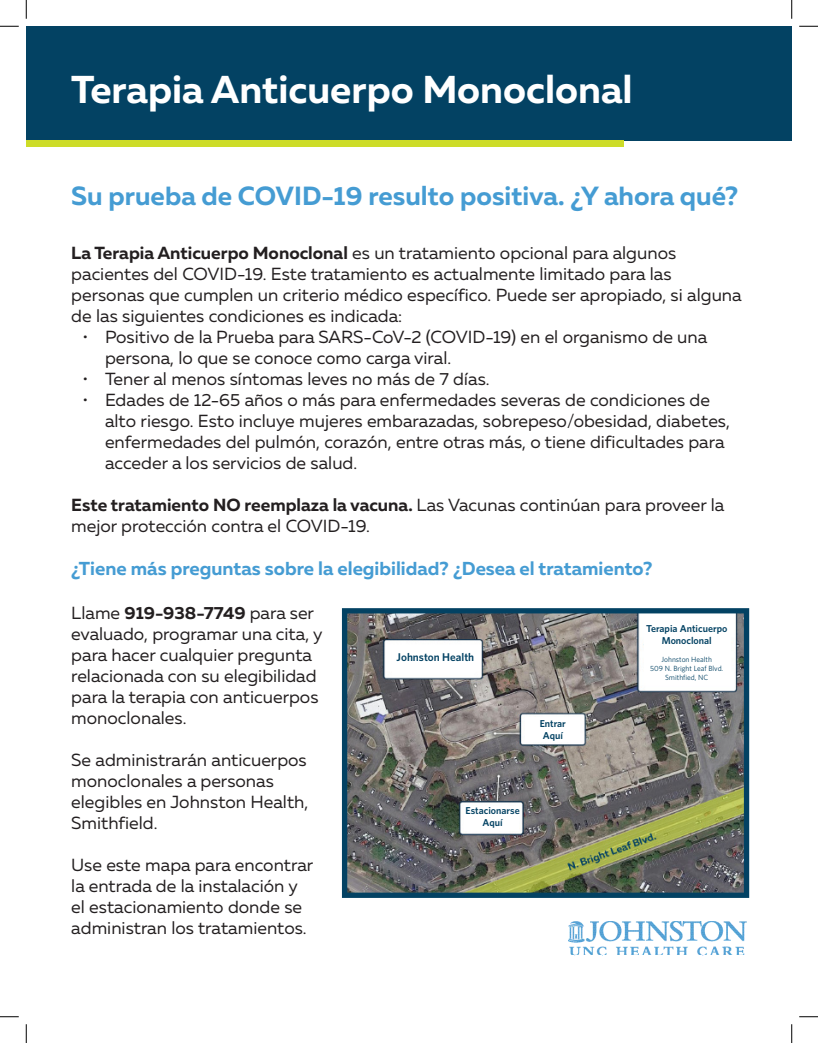
<style>
.page{position:relative;width:818px;height:1043px;background:#fff}
.page>*{position:absolute;margin:0;border:0;box-sizing:border-box;transform-origin:0 0}
.t1{font:700 38.75px "Muller";color:#fff}
.t2{font:700 26.25px "Muller";color:#459cd3}
.t3{font:700 18.75px "Muller";color:#459cd3}
.t4{font:17.5px/21px "Muller";color:#231f20}
.t5{font:600 11.25px "Whitney";color:#034263}
.t6{font:600 10px/12px "Whitney";color:#034263;text-align:center}
.t7{font:7.5px "Whitney";color:#034263}
.s1{font-weight:700}
</style>
<div class="page">
<div style="left:26px;top:26px;width:765px;height:115px;background:#034263"></div>
<div style="left:26px;top:141px;width:598px;height:6px;background:#cddc28"></div>
<img style="left:569px;top:921px;width:177px;height:35px">
<img style="left:348px;top:614px;width:395px;height:278px">
<div style="left:342px;top:608px;width:407px;height:290px;border:5px solid #034263"></div>
<div style="left:464px;top:806px;width:54px;height:24px;background:#fff"></div>
<div style="left:525px;top:717px;width:55px;height:24px;background:#fff"></div>
<div style="left:392px;top:648px;width:83px;height:24px;background:#fff"></div>
<div style="left:644px;top:619px;width:87px;height:63px;background:#fff"></div>
<svg style="left:0;top:25px;width:19px;height:2px"></svg>
<svg style="left:799px;top:25px;width:19px;height:2px"></svg>
<svg style="left:0;top:1016px;width:19px;height:1px"></svg>
<svg style="left:799px;top:1016px;width:19px;height:1px"></svg>
<svg style="left:25px;top:0;width:2px;height:19px"></svg>
<svg style="left:25px;top:1024px;width:2px;height:18px"></svg>
<svg style="left:791px;top:0;width:1px;height:19px"></svg>
<svg style="left:791px;top:1024px;width:1px;height:18px"></svg>
<p class="t1" style="left:71px;top:65px;width:563px">Terapia Anticuerpo Monoclonal</p>
<p class="t2" style="left:71px;top:180px;width:668px">Su prueba de COVID-19 resulto positiva. ¿Y ahora qué?</p>
<p class="t4" style="left:71px;top:242px;width:672px"><span class="s1">La Terapia Anticuerpo Monoclonal</span> es un tratamiento opcional para algunos pacientes del COVID-19. Este tratamiento es actualmente limitado para las personas que cumplen un criterio médico específico. Puede ser apropiado, si alguna de las siguientes condiciones es indicada:</p>
<p class="t4" style="left:105px;top:326px;width:603px;text-indent:-22px">• Positivo de la Prueba para SARS-CoV-2 (COVID-19) en el organismo de una persona, lo que se conoce como carga viral.</p>
<p class="t4" style="left:82px;top:368px;width:408px">• Tener al menos síntomas leves no más de 7 días.</p>
<p class="t4" style="left:105px;top:389px;width:626px;text-indent:-22px">• Edades de 12-65 años o más para enfermedades severas de condiciones de alto riesgo. Esto incluye mujeres embarazadas, sobrepeso/obesidad, diabetes, enfermedades del pulmón, corazón, entre otras más, o tiene dificultades para acceder a los servicios de salud.</p>
<p class="t4" style="left:71px;top:494px;width:654px"><span class="s1">Este tratamiento NO reemplaza la vacuna.</span> Las Vacunas continúan para proveer la mejor protección contra el COVID-19.</p>
<p class="t3" style="left:71px;top:557px;width:582px">¿Tiene más preguntas sobre la elegibilidad? ¿Desea el tratamiento?</p>
<p class="t4" style="left:71px;top:602px;width:253px">Llame <span class="s1">919-938-7749</span> para ser evaluado, programar una cita, y para hacer cualquier pregunta relacionada con su elegibilidad para la terapia con anticuerpos monoclonales.</p>
<p class="t4" style="left:71px;top:749px;width:237px">Se administrarán anticuerpos monoclonales a personas</p>
<p class="t4" style="left:71px;top:791px;width:238px">elegibles en Johnston Health,<br>Smithfield.</p>
<p class="t4" style="left:71px;top:854px;width:243px">Use este mapa para encontrar la entrada de la instalación y el estacionamiento donde se administran los tratamientos.</p>
<p class="t6" style="left:646px;top:622px;width:83px">Terapia Anticuerpo<br>Monoclonal</p>
<p class="t7" style="left:661px;top:654px;width:52px">Johnston Health</p>
<p class="t7" style="left:650px;top:663px;width:75px">509 N. Bright Leaf Blvd.</p>
<p class="t7" style="left:665px;top:672px;width:45px">Smithfied, NC</p>
<p class="t5" style="left:396px;top:649px;width:79px">Johnston Health</p>
<p class="t6" style="left:539px;top:717px;width:28px">Entrar</p>
<p class="t6" style="left:542px;top:729px;width:22px">Aquí</p>
<p class="t6" style="left:465px;top:804px;width:56px">Estacionarse</p>
<p class="t6" style="left:482px;top:816px;width:22px">Aquí</p>
</div>
